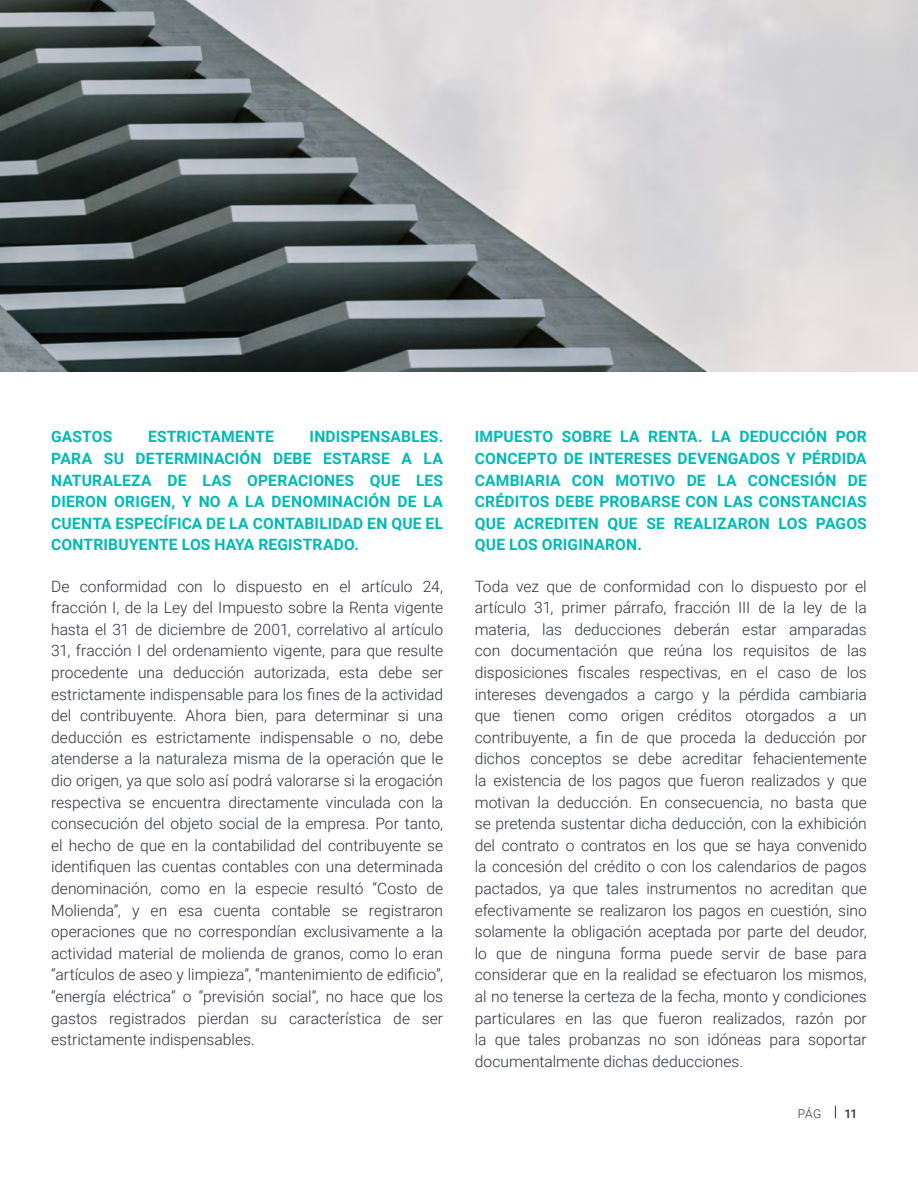
<style>
.page{position:relative;width:918px;height:1188px;background:#fff}
.page>*{position:absolute;margin:0;border:0;box-sizing:border-box;transform-origin:0 0}
.t1{font:300 15.6px/21.6px "Roboto";color:#2b303a;text-align:justify}
.t2{font:700 15.6px/21.6px "Roboto";letter-spacing:.01em;color:#00bab3;text-align:justify}
.t3{font:300 12.15px "Roboto";color:#2b303a}
.t4{font:500 12.15px "Roboto";color:#2b303a}
</style>
<div class="page">
<svg style="left:835px;top:1106px;width:1px;height:12px"></svg>
<img style="left:0;top:0;width:918px;height:372px">
<p class="t2" style="left:51px;top:425px;width:394px;text-indent:258px">INDISPENSABLES.<br>PARA SU DETERMINACIÓN DEBE ESTARSE A LA NATURALEZA DE LAS OPERACIONES QUE LES DIERON ORIGEN, Y NO A LA DENOMINACIÓN DE LA CUENTA ESPECÍFICA DE LA CONTABILIDAD EN QUE EL CONTRIBUYENTE LOS HAYA REGISTRADO.</p>
<p class="t1" style="left:51px;top:575px;width:394px">De conformidad con lo dispuesto en el artículo 24, fracción I, de la Ley del Impuesto sobre la Renta vigente hasta el 31 de diciembre de 2001, correlativo al artículo 31, fracción I del ordenamiento vigente, para que resulte procedente una deducción autorizada, esta debe ser estrictamente indispensable para los fines de la actividad del contribuyente. Ahora bien, para determinar si una deducción es estrictamente indispensable o no, debe atenderse a la naturaleza misma de la operación que le dio origen, ya que solo así podrá valorarse si la erogación respectiva se encuentra directamente vinculada con la consecución del objeto social de la empresa. Por tanto, el hecho de que en la contabilidad del contribuyente se identifiquen las cuentas contables con una determinada denominación, como en la especie resultó “Costo de Molienda”, y en esa cuenta contable se registraron operaciones que no correspondían exclusivamente a la actividad material de molienda de granos, como lo eran “artículos de aseo y limpieza”, “mantenimiento de edificio”, “energía eléctrica” o “previsión social”, no hace que los gastos registrados pierdan su característica de ser estrictamente indispensables.</p>
<p class="t2" style="left:51px;top:425px;width:63px">GASTOS</p>
<p class="t2" style="left:148px;top:425px;width:127px">ESTRICTAMENTE</p>
<p class="t2" style="left:475px;top:425px;width:394px">IMPUESTO SOBRE LA RENTA. LA DEDUCCIÓN POR CONCEPTO DE INTERESES DEVENGADOS Y PÉRDIDA CAMBIARIA CON MOTIVO DE LA CONCESIÓN DE CRÉDITOS DEBE PROBARSE CON LAS CONSTANCIAS QUE ACREDITEN QUE SE REALIZARON LOS PAGOS QUE LOS ORIGINARON.</p>
<p class="t1" style="left:475px;top:575px;width:394px">Toda vez que de conformidad con lo dispuesto por el artículo 31, primer párrafo, fracción III de la ley de la materia, las deducciones deberán estar amparadas con documentación que reúna los requisitos de las disposiciones fiscales respectivas, en el caso de los intereses devengados a cargo y la pérdida cambiaria que tienen como origen créditos otorgados a un contribuyente, a fin de que proceda la deducción por dichos conceptos se debe acreditar fehacientemente la existencia de los pagos que fueron realizados y que motivan la deducción. En consecuencia, no basta que se pretenda sustentar dicha deducción, con la exhibición del contrato o contratos en los que se haya convenido la concesión del crédito o con los calendarios de pagos pactados, ya que tales instrumentos no acreditan que efectivamente se realizaron los pagos en cuestión, sino solamente la obligación aceptada por parte del deudor, lo que de ninguna forma puede servir de base para considerar que en la realidad se efectuaron los mismos, al no tenerse la certeza de la fecha, monto y condiciones particulares en las que fueron realizados, razón por la que tales probanzas no son idóneas para soportar documentalmente dichas deducciones.</p>
<p class="t3" style="left:798px;top:1106px;width:25px">PÁG</p>
<p class="t4" style="left:845px;top:1106px;width:14px">11</p>
</div>
